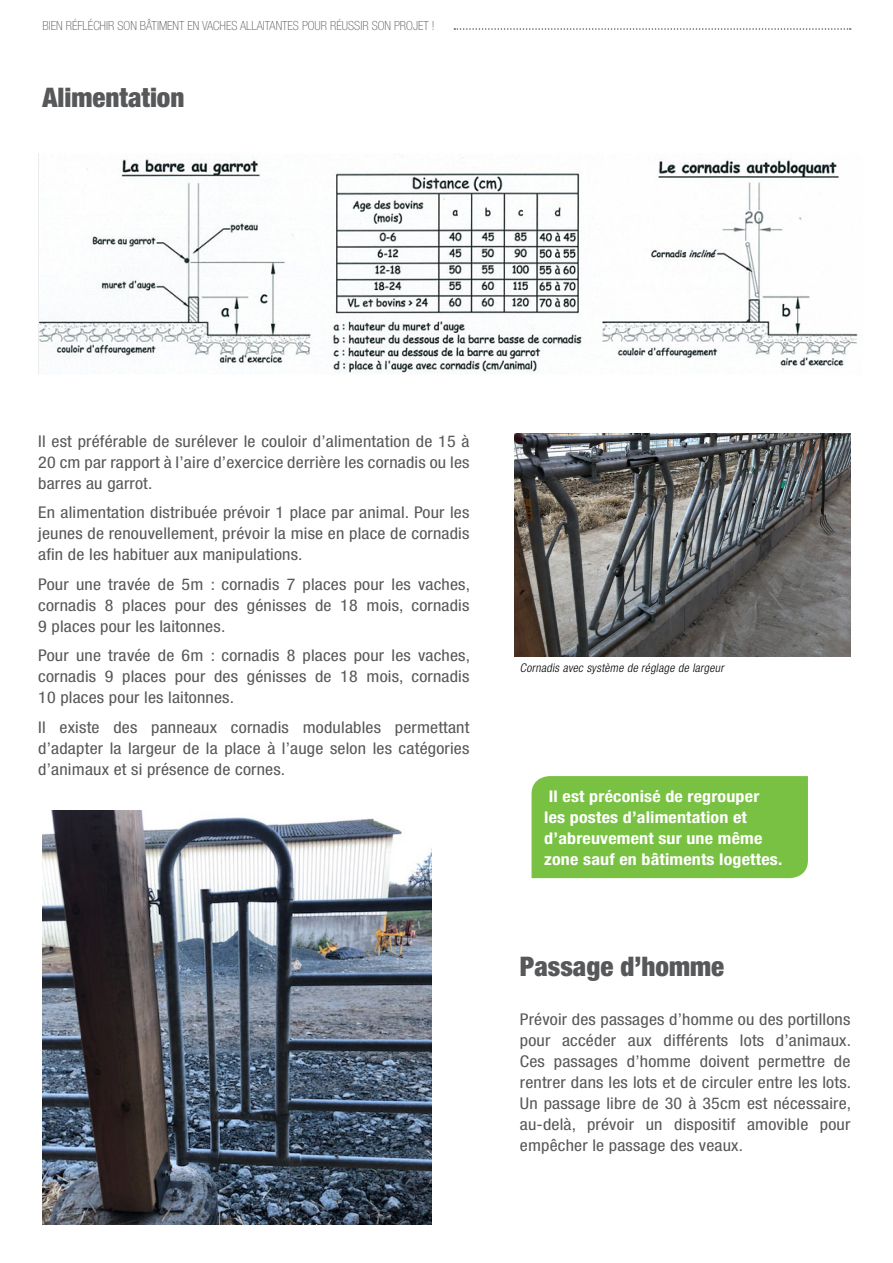
<style>
.page{position:relative;width:893px;height:1263px;background:#fff}
.page>*{position:absolute;margin:0;border:0;box-sizing:border-box;transform-origin:0 0}
.t1{font:900 condensed 27px "Helvetica Neue LT Std";color:#57585a}
.t2{font:condensed 16.2px/21px "Helvetica Neue LT Std";letter-spacing:.01em;color:#57585a;text-align:justify;scale:1.11 1}
.t3{font:700 condensed 16.2px/21px "Helvetica Neue LT Std";letter-spacing:.01em;color:#fff;scale:1.11 1}
.t4{font:100 condensed 12.6px "Helvetica Neue LT Std";color:#57585a}
.t5{font:italic 300 condensed 12px "Helvetica Neue LT Std";color:#000}
</style>
<div class="page">
<svg style="left:454px;top:28px;width:397px;height:2px"></svg>
<img style="left:38px;top:153px;width:820px;height:221px">
<img style="left:514px;top:434px;width:336px;height:222px">
<img style="left:43px;top:810px;width:389px;height:415px">
<div style="left:531px;top:776px;width:277px;height:102px;background:#79c142"></div>
<p class="t4" style="left:43px;top:19px;width:394px">BIEN RÉFLÉCHIR SON BÂTIMENT EN VACHES ALLAITANTES POUR RÉUSSIR SON PROJET !</p>
<h1 class="t1" style="left:43px;top:81px;width:143px">Alimentation</h1>
<p class="t2" style="left:38px;top:430px;width:390px">Il est préférable de surélever le couloir d’alimentation de 15 à 20 cm par rapport à l’aire d’exercice derrière les cornadis ou les barres au garrot.</p>
<p class="t2" style="left:38px;top:502px;width:390px">En alimentation distribuée prévoir 1 place par animal. Pour les jeunes de renouvellement, prévoir la mise en place de cornadis afin de les habituer aux manipulations.</p>
<p class="t2" style="left:38px;top:573px;width:391px">Pour une travée de 5m : cornadis 7 places pour les vaches, cornadis 8 places pour des génisses de 18 mois, cornadis 9 places pour les laitonnes.</p>
<p class="t2" style="left:38px;top:645px;width:391px">Pour une travée de 6m : cornadis 8 places pour les vaches, cornadis 9 places pour des génisses de 18 mois, cornadis 10 places pour les laitonnes.</p>
<p class="t2" style="left:38px;top:716px;width:390px">Il existe des panneaux cornadis modulables permettant d’adapter la largeur de la place à l’auge selon les catégories d’animaux et si présence de cornes.</p>
<p class="t5" style="left:520px;top:661px;width:208px">Cornadis avec système de réglage de largeur</p>
<p class="t3" style="left:544px;top:785px;width:216px">Il est préconisé de regrouper<br>les postes d’alimentation et d’abreuvement sur une même zone sauf en bâtiments logettes.</p>
<h1 class="t1" style="left:520px;top:950px;width:206px">Passage d’homme</h1>
<p class="t2" style="left:520px;top:1008px;width:300px">Prévoir des passages d’homme ou des portillons pour accéder aux différents lots d’animaux.<br>Ces passages d’homme doivent permettre de rentrer dans les lots et de circuler entre les lots.<br>Un passage libre de 30 à 35cm est nécessaire, au-delà, prévoir un dispositif amovible pour empêcher le passage des veaux.</p>
</div>
